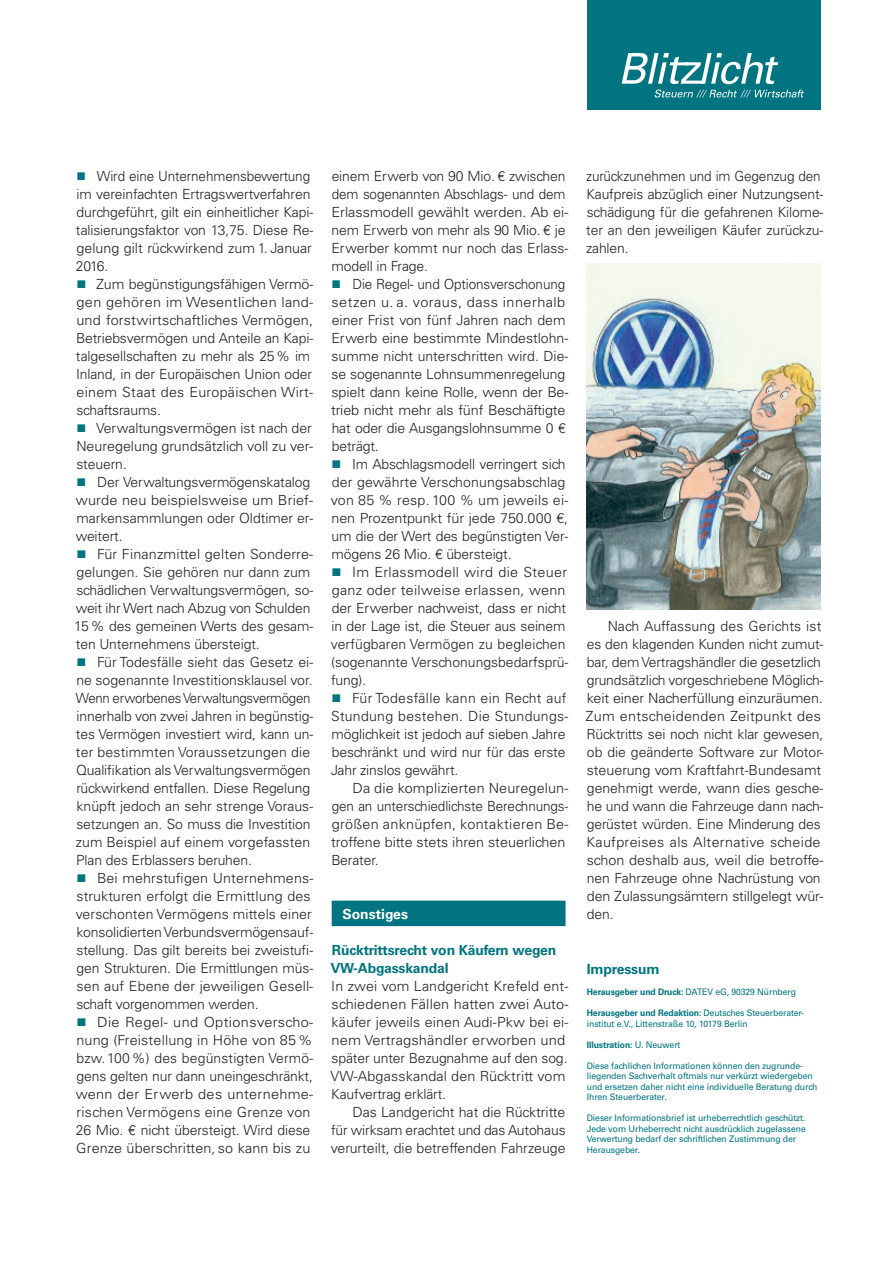
<style>
.page{position:relative;width:893px;height:1263px;background:#fff}
.page>*{position:absolute;margin:0;border:0;box-sizing:border-box;transform-origin:0 0}
.t1{font:300 13.95px/18px "Univers LT Std";letter-spacing:-.01em;color:#231f20}
.t2{font:300 13.95px/18px "Univers LT Std";letter-spacing:.01em;color:#231f20;scale:1.04 1}
.t3{font:300 13.95px/18px "Univers LT Std";letter-spacing:.01em;color:#231f20}
.t4{font:700 13.95px/18px "Univers LT Std";letter-spacing:-.01em;color:#007480}
.t5{font:700 13.95px "Univers LT Std";color:#fff}
.t6{font:9px/10.5px "Univers LT Std";letter-spacing:-.01em;color:#007480;scale:.96 1}
.t7{font:700 9px "Univers LT Std";letter-spacing:-.01em;color:#007480;scale:.96 1}
.s1{font-weight:700}
.s2{font-weight:400}
</style>
<div class="page">
<div style="left:587px;top:0;width:234px;height:110px;background:#007480"></div>
<svg style="left:622px;top:53px;width:156px;height:31px"></svg>
<svg style="left:655px;top:90px;width:149px;height:8px"></svg>
<div style="left:332px;top:901px;width:234px;height:25px;background:#007480"></div>
<img style="left:587px;top:263px;width:234px;height:346px">
<p class="t1" style="left:76px;top:167px;width:239px;text-indent:21px">Wird eine Unternehmensbewertung im vereinfachten Ertragswertverfahren durchgeführt, gilt ein einheitlicher Kapi&shy;talisierungsfaktor von 13,75. Diese Re&shy;gelung gilt rückwirkend zum 1. Januar 2016.</p>
<p class="t1" style="left:76px;top:275px;width:239px;text-indent:20px">Zum begünstigungsfähigen Vermö&shy;gen gehören im Wesentlichen land&shy;und forstwirtschaftliches Vermögen, Betriebsvermögen und Anteile an Kapi&shy;talgesellschaften zu mehr als 25 % im Inland, in der Europäischen Union oder einem Staat des Europäischen Wirt&shy;schaftsraums.</p>
<p class="t1" style="left:76px;top:419px;width:238px;text-align:justify;text-indent:20px">Verwaltungsvermögen ist nach der Neuregelung grundsätzlich voll zu ver&shy;steuern.</p>
<p class="t1" style="left:76px;top:473px;width:239px;text-indent:21px">Der Verwaltungsvermögenskatalog wurde neu beispielsweise um Brief&shy;markensammlungen oder Oldtimer er&shy;weitert.</p>
<p class="t1" style="left:74px;top:545px;width:241px;text-indent:23px">Für Finanzmittel gelten Sonderre&shy;gelungen. Sie gehören nur dann zum schädlichen Verwaltungsvermögen, so&shy;weit ihr Wert nach Abzug von Schulden 15 % des gemeinen Werts des gesam&shy;ten Unternehmens übersteigt.</p>
<p class="t1" style="left:76px;top:653px;width:239px;text-indent:21px">Für Todesfälle sieht das Gesetz ei&shy;ne sogenannte Investitionsklausel vor.<br>Wenn erworbenes Verwaltungsvermögen innerhalb von zwei Jahren in begünstig&shy;tes Vermögen investiert wird, kann un&shy;ter bestimmten Voraussetzungen die Qualifikation als Verwaltungsvermögen rückwirkend entfallen. Diese Regelung knüpft jedoch an sehr strenge Voraus&shy;setzungen an. So muss die Investition zum Beispiel auf einem vorgefassten Plan des Erblassers beruhen.</p>
<p class="t1" style="left:76px;top:869px;width:239px;text-indent:21px">Bei mehrstufigen Unternehmens&shy;strukturen erfolgt die Ermittlung des verschonten Vermögens mittels einer konsolidierten Verbundsvermögensauf&shy;stellung. Das gilt bereits bei zweistufi&shy;gen Strukturen. Die Ermittlungen müs&shy;sen auf Ebene der jeweiligen Gesell&shy;schaft vorgenommen werden.</p>
<p class="t2" style="left:76px;top:1013px;width:230px;text-indent:21px">Die Regel- und Optionsverscho&shy;nung (Freistellung in Höhe von 85 % bzw. 100 %) des begünstigten Vermö&shy;gens gelten nur dann uneingeschränkt, wenn der Erwerb des unternehme&shy;rischen Vermögens eine Grenze von 26 Mio. € nicht übersteigt. Wird diese Grenze überschritten, so kann bis zu</p>
<p class="t1" style="left:331px;top:167px;width:239px">einem Erwerb von 90 Mio. € zwischen dem sogenannten Abschlags- und dem<br>Erlassmodell gewählt werden. Ab ei&shy;nem Erwerb von mehr als 90 Mio. € je<br>Erwerber kommt nur noch das Erlass&shy;modell in Frage.</p>
<p class="t1" style="left:331px;top:275px;width:239px;text-indent:21px">Die Regel- und Optionsverschonung setzen u. a. voraus, dass innerhalb einer Frist von fünf Jahren nach dem Erwerb eine bestimmte Mindestlohn&shy;summe nicht unterschritten wird. Die&shy;se sogenannte Lohnsummenregelung spielt dann keine Rolle, wenn der Be&shy;trieb nicht mehr als fünf Beschäftigte hat oder die Ausgangslohnsumme 0 € beträgt.</p>
<p class="t1" style="left:331px;top:455px;width:239px;text-indent:21px">Im Abschlagsmodell verringert sich der gewährte Verschonungsabschlag von 85 % resp. 100 % um jeweils ei&shy;nen Prozentpunkt für jede 750.000 €, um die der Wert des begünstigten Ver&shy;mögens 26 Mio. € übersteigt.</p>
<p class="t1" style="left:331px;top:563px;width:239px;text-indent:21px">Im Erlassmodell wird die Steuer ganz oder teilweise erlassen, wenn der Erwerber nachweist, dass er nicht in der Lage ist, die Steuer aus seinem verfügbaren Vermögen zu begleichen (sogenannte Verschonungsbedarfsprü&shy;fung).</p>
<p class="t1" style="left:331px;top:689px;width:239px;text-indent:21px">Für Todesfälle kann ein Recht auf Stundung bestehen. Die Stundungs&shy;möglichkeit ist jedoch auf sieben Jahre beschränkt und wird nur für das erste Jahr zinslos gewährt.</p>
<p class="t1" style="left:331px;top:779px;width:239px;text-indent:21px">Da die komplizierten Neuregelun&shy;gen an unterschiedlichste Berechnungs&shy;größen anknüpfen, kontaktieren Be&shy;troffene bitte stets ihren steuerlichen<br>Berater.</p>
<p class="t5" style="left:342px;top:905px;width:67px">Sonstiges</p>
<p class="t4" style="left:330px;top:941px;width:227px">Rücktrittsrecht von Käufern wegen<br>VW-Abgasskandal</p>
<p class="t3" style="left:330px;top:977px;width:240px">In zwei vom Landgericht Krefeld ent&shy;schiedenen Fällen hatten zwei Auto&shy;käufer jeweils einen Audi-Pkw bei ei&shy;nem Vertragshändler erworben und später unter Bezugnahme auf den sog.<br>VW-Abgasskandal den Rücktritt vom Kaufvertrag erklärt.</p>
<p class="t1" style="left:331px;top:1103px;width:236px;text-align:justify;text-indent:22px">Das Landgericht hat die Rücktritte für wirksam erachtet und das Autohaus verurteilt, die betreffenden Fahrzeuge</p>
<p class="t1" style="left:586px;top:167px;width:239px">zurückzunehmen und im Gegenzug den<br>Kaufpreis abzüglich einer Nutzungsent&shy;schädigung für die gefahrenen Kilome&shy;ter an den jeweiligen Käufer zurückzu&shy;zahlen.</p>
<p class="t1" style="left:586px;top:617px;width:239px;text-indent:22px">Nach Auffassung des Gerichts ist es den klagenden Kunden nicht zumut&shy;bar, dem Vertragshändler die gesetzlich grundsätzlich vorgeschriebene Möglich&shy;keit einer Nacherfüllung einzuräumen.<br>Zum entscheidenden Zeitpunkt des Rücktritts sei noch nicht klar gewesen, ob die geänderte Software zur Motor&shy;steuerung vom Kraftfahrt-Bundesamt genehmigt werde, wann dies gesche&shy;he und wann die Fahrzeuge dann nach&shy;gerüstet würden. Eine Minderung des Kaufpreises als Alternative scheide schon deshalb aus, weil die betroffe&shy;nen Fahrzeuge ohne Nachrüstung von den Zulassungsämtern stillgelegt wür&shy;den.</p>
<p class="t4" style="left:587px;top:960px;width:74px">Impressum</p>
<p class="t6" style="left:587px;top:987px;width:219px"><span class="s1">Herausgeber und Druck:</span> DATEV eG, 90329 Nürnberg</p>
<p class="t6" style="left:587px;top:1008px;width:228px"><span class="s1">Herausgeber und Redaktion:</span> Deutsches Steuerberater&shy;institut e.V., Littenstraße 10, 10179 Berlin</p>
<p class="t7" style="left:587px;top:1039px;width:99px">Illustration: <span class="s2">U. Neuwert</span></p>
<p class="t6" style="left:587px;top:1060px;width:242px">Diese fachlichen Informationen können den zugrunde&shy;liegenden Sachverhalt oftmals nur verkürzt wiedergeben und ersetzen daher nicht eine individuelle Beratung durch Ihren Steuerberater.</p>
<p class="t6" style="left:587px;top:1113px;width:230px">Dieser Informationsbrief ist urheberrechtlich geschützt.<br>Jede vom Urheberrecht nicht ausdrücklich zugelassene Verwertung bedarf der schriftlichen Zustimmung der Herausgeber.</p>
</div>
